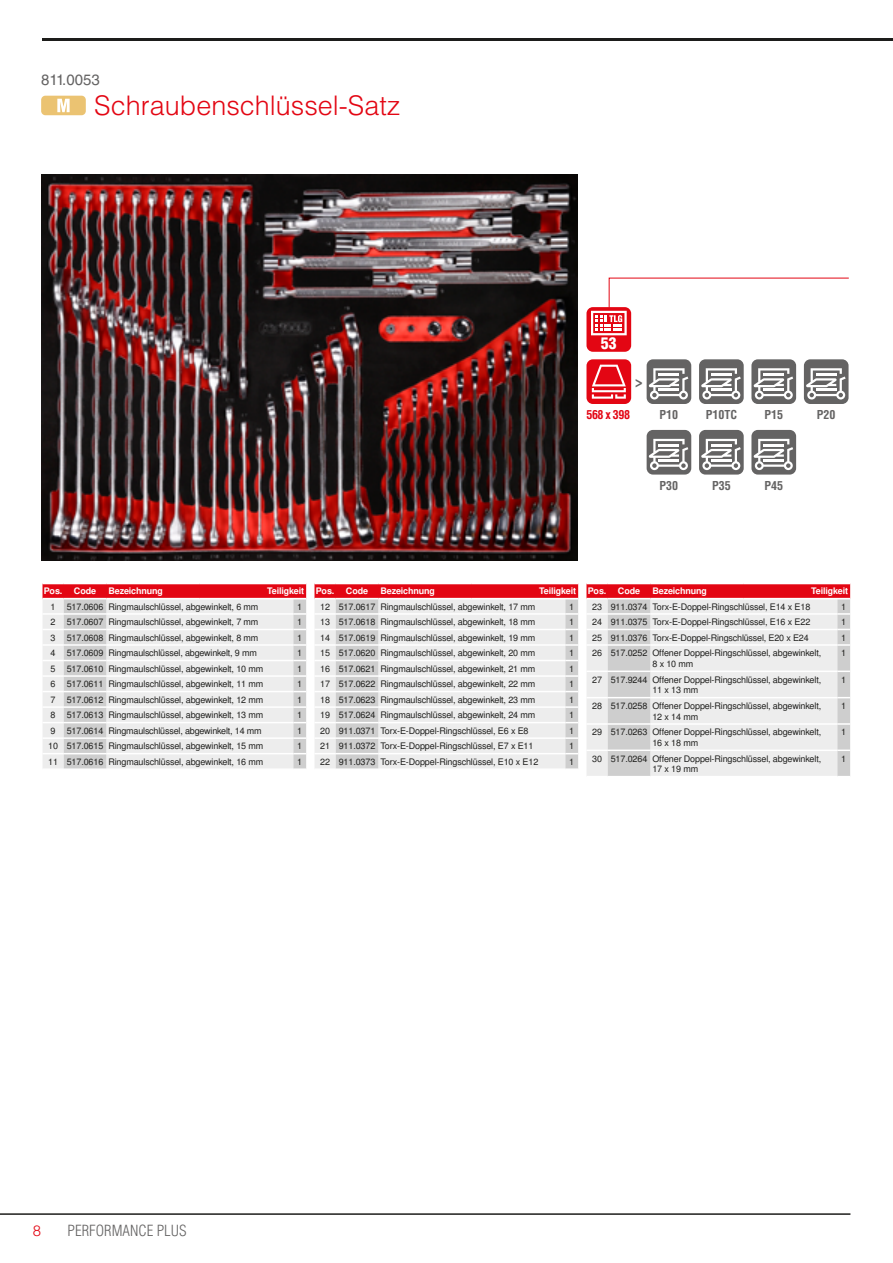
<style>
.page{position:relative;width:893px;height:1263px;background:#fff}
.page>*{position:absolute;margin:0;border:0;box-sizing:border-box;transform-origin:0 0}
.t1{font:300 27px "Helvetica LT Std";color:#e30613}
.t2{font:900 condensed 15.75px "Helvetica LT Std";color:#fff}
.t3{font:300 condensed 15px "Helvetica LT Std";color:#646363}
.t4{font:15px "Helvetica LT Std";color:#646363}
.t5{font:300 15px "Helvetica LT Std";color:#e30613}
.t6{font:700 condensed 15px "Helvetica LT Std";color:#646363}
.t7{font:700 condensed 12px "Helvetica LT Std";color:#646363}
.t8{font:700 condensed 12px "Helvetica LT Std";letter-spacing:-.04em;color:#e30613}
.t9{font:9px/10.8px "KSTOOL Snimbus";letter-spacing:-.015em;color:#1d1d1b}
.t10{font:700 9px "KSTOOL Snimbus";letter-spacing:-.015em;color:#fff}
</style>
<div class="page">
<hr style="left:43px;top:38px;width:850px;height:2px;background:#1d1d1b">
<hr style="left:0;top:1213px;width:850px;height:2px;background:#1d1d1b">
<img style="left:41px;top:175px;width:536px;height:385px">
<div style="left:586px;top:307px;width:45px;height:45px;background:#e30613;border-radius:6px"></div>
<svg style="left:591px;top:277px;width:258px;height:58px"></svg>
<div style="left:751px;top:430px;width:45px;height:45px;background:#646363;border-radius:6px"></div>
<svg style="left:753px;top:439px;width:40px;height:31px"></svg>
<hr style="left:764px;top:459px;width:20px;height:2px;background:#fff">
<hr style="left:764px;top:444px;width:20px;height:3px;background:#fff">
<div style="left:647px;top:430px;width:44px;height:45px;background:#646363;border-radius:6px"></div>
<svg style="left:649px;top:439px;width:39px;height:31px"></svg>
<hr style="left:659px;top:459px;width:20px;height:2px;background:#fff">
<hr style="left:659px;top:444px;width:20px;height:3px;background:#fff">
<div style="left:699px;top:430px;width:45px;height:45px;background:#646363;border-radius:6px"></div>
<svg style="left:701px;top:439px;width:40px;height:31px"></svg>
<hr style="left:711px;top:459px;width:20px;height:2px;background:#fff">
<hr style="left:711px;top:444px;width:20px;height:3px;background:#fff">
<div style="left:751px;top:359px;width:45px;height:45px;background:#646363;border-radius:6px"></div>
<svg style="left:753px;top:368px;width:40px;height:31px"></svg>
<hr style="left:764px;top:388px;width:20px;height:3px;background:#fff">
<hr style="left:764px;top:374px;width:20px;height:2px;background:#fff">
<div style="left:804px;top:359px;width:44px;height:45px;background:#646363;border-radius:6px"></div>
<svg style="left:806px;top:368px;width:40px;height:31px"></svg>
<hr style="left:816px;top:388px;width:20px;height:3px;background:#fff">
<hr style="left:816px;top:374px;width:20px;height:2px;background:#fff">
<div style="left:586px;top:359px;width:45px;height:45px;background:#e30613;border-radius:6px"></div>
<svg style="left:592px;top:365px;width:34px;height:34px"></svg>
<div style="left:647px;top:359px;width:44px;height:45px;background:#646363;border-radius:6px"></div>
<svg style="left:649px;top:368px;width:39px;height:31px"></svg>
<hr style="left:659px;top:388px;width:20px;height:3px;background:#fff">
<hr style="left:659px;top:374px;width:20px;height:2px;background:#fff">
<div style="left:699px;top:359px;width:45px;height:45px;background:#646363;border-radius:6px"></div>
<svg style="left:701px;top:368px;width:40px;height:31px"></svg>
<hr style="left:711px;top:388px;width:20px;height:3px;background:#fff">
<hr style="left:711px;top:374px;width:20px;height:2px;background:#fff">
<svg style="left:43px;top:583px;width:263px;height:186px;background:#e8d8d9"></svg>
<hr style="left:64px;top:598px;width:42px;height:1px;background:#fff">
<hr style="left:106px;top:598px;width:94px;height:1px;background:#fff">
<hr style="left:200px;top:598px;width:106px;height:1px;background:#fff">
<svg style="left:314px;top:583px;width:264px;height:186px;background:#e8d8d9"></svg>
<hr style="left:336px;top:598px;width:42px;height:1px;background:#fff">
<hr style="left:378px;top:598px;width:94px;height:1px;background:#fff">
<hr style="left:472px;top:598px;width:106px;height:1px;background:#fff">
<svg style="left:586px;top:583px;width:264px;height:193px;background:#e7d8d9"></svg>
<hr style="left:608px;top:598px;width:42px;height:1px;background:#fff">
<hr style="left:650px;top:598px;width:94px;height:1px;background:#fff">
<hr style="left:744px;top:598px;width:106px;height:1px;background:#fff">
<div style="left:41px;top:96px;width:45px;height:19px;background:#ebc372;border-radius:4px"></div>
<svg style="left:57px;top:99px;width:13px;height:13px"></svg>
<h3 class="t4" style="left:41px;top:71px;width:60px">811.0053</h3>
<h1 class="t1" style="left:94px;top:89px;width:308px">Schraubenschlüssel-Satz</h1>
<h2 class="t2" style="left:601px;top:333px;width:17px">53</h2>
<h3 class="t6" style="left:635px;top:372px;width:9px">&gt;</h3>
<h3 class="t8" style="left:586px;top:407px;width:45px">568 x 398</h3>
<h3 class="t7" style="left:660px;top:407px;width:20px">P10</h3>
<h3 class="t7" style="left:706px;top:407px;width:33px">P10TC</h3>
<h3 class="t7" style="left:764px;top:407px;width:20px">P15</h3>
<h3 class="t7" style="left:817px;top:407px;width:20px">P20</h3>
<h3 class="t7" style="left:660px;top:478px;width:20px">P30</h3>
<h3 class="t7" style="left:712px;top:478px;width:20px">P35</h3>
<h3 class="t7" style="left:764px;top:478px;width:20px">P45</h3>
<p class="t10" style="left:44px;top:586px;width:20px">Pos.</p>
<p class="t10" style="left:74px;top:586px;width:24px">Code</p>
<p class="t10" style="left:108px;top:586px;width:56px">Bezeichnung</p>
<p class="t10" style="left:267px;top:586px;width:38px">Teiligkeit</p>
<p class="t10" style="left:316px;top:586px;width:20px">Pos.</p>
<p class="t10" style="left:346px;top:586px;width:24px">Code</p>
<p class="t10" style="left:380px;top:586px;width:56px">Bezeichnung</p>
<p class="t10" style="left:539px;top:586px;width:38px">Teiligkeit</p>
<p class="t10" style="left:588px;top:586px;width:20px">Pos.</p>
<p class="t10" style="left:618px;top:586px;width:24px">Code</p>
<p class="t10" style="left:652px;top:586px;width:56px">Bezeichnung</p>
<p class="t10" style="left:811px;top:586px;width:38px">Teiligkeit</p>
<p class="t9" style="left:51px;top:601px;width:209px">1 517.0606 Ringmaulschlüssel, abgewinkelt, 6 mm</p>
<p class="t9" style="left:297px;top:601px;width:7px">1</p>
<p class="t9" style="left:51px;top:617px;width:209px">2 517.0607 Ringmaulschlüssel, abgewinkelt, 7 mm</p>
<p class="t9" style="left:297px;top:617px;width:7px">1</p>
<p class="t9" style="left:51px;top:632px;width:209px">3 517.0608 Ringmaulschlüssel, abgewinkelt, 8 mm</p>
<p class="t9" style="left:297px;top:632px;width:7px">1</p>
<p class="t9" style="left:51px;top:648px;width:208px">4 517.0609 Ringmaulschlüssel, abgewinkelt, 9 mm</p>
<p class="t9" style="left:297px;top:648px;width:7px">1</p>
<p class="t9" style="left:51px;top:663px;width:214px">5 517.0610 Ringmaulschlüssel, abgewinkelt, 10 mm</p>
<p class="t9" style="left:297px;top:663px;width:7px">1</p>
<p class="t9" style="left:51px;top:679px;width:214px">6 517.0611 Ringmaulschlüssel, abgewinkelt, 11 mm</p>
<p class="t9" style="left:297px;top:679px;width:7px">1</p>
<p class="t9" style="left:51px;top:694px;width:214px">7 517.0612 Ringmaulschlüssel, abgewinkelt, 12 mm</p>
<p class="t9" style="left:297px;top:694px;width:7px">1</p>
<p class="t9" style="left:51px;top:710px;width:214px">8 517.0613 Ringmaulschlüssel, abgewinkelt, 13 mm</p>
<p class="t9" style="left:297px;top:710px;width:7px">1</p>
<p class="t9" style="left:51px;top:725px;width:213px">9 517.0614 Ringmaulschlüssel, abgewinkelt, 14 mm</p>
<p class="t9" style="left:297px;top:725px;width:7px">1</p>
<p class="t9" style="left:48px;top:741px;width:217px">10 517.0615 Ringmaulschlüssel, abgewinkelt, 15 mm</p>
<p class="t9" style="left:297px;top:741px;width:7px">1</p>
<p class="t9" style="left:48px;top:757px;width:217px">11 517.0616 Ringmaulschlüssel, abgewinkelt, 16 mm</p>
<p class="t9" style="left:297px;top:757px;width:7px">1</p>
<p class="t9" style="left:320px;top:601px;width:217px">12 517.0617 Ringmaulschlüssel, abgewinkelt, 17 mm</p>
<p class="t9" style="left:569px;top:601px;width:7px">1</p>
<p class="t9" style="left:320px;top:617px;width:217px">13 517.0618 Ringmaulschlüssel, abgewinkelt, 18 mm</p>
<p class="t9" style="left:569px;top:617px;width:7px">1</p>
<p class="t9" style="left:320px;top:632px;width:217px">14 517.0619 Ringmaulschlüssel, abgewinkelt, 19 mm</p>
<p class="t9" style="left:569px;top:632px;width:7px">1</p>
<p class="t9" style="left:320px;top:648px;width:217px">15 517.0620 Ringmaulschlüssel, abgewinkelt, 20 mm</p>
<p class="t9" style="left:569px;top:648px;width:7px">1</p>
<p class="t9" style="left:320px;top:663px;width:217px">16 517.0621 Ringmaulschlüssel, abgewinkelt, 21 mm</p>
<p class="t9" style="left:569px;top:663px;width:7px">1</p>
<p class="t9" style="left:320px;top:679px;width:217px">17 517.0622 Ringmaulschlüssel, abgewinkelt, 22 mm</p>
<p class="t9" style="left:569px;top:679px;width:7px">1</p>
<p class="t9" style="left:320px;top:694px;width:217px">18 517.0623 Ringmaulschlüssel, abgewinkelt, 23 mm</p>
<p class="t9" style="left:569px;top:694px;width:7px">1</p>
<p class="t9" style="left:320px;top:710px;width:217px">19 517.0624 Ringmaulschlüssel, abgewinkelt, 24 mm</p>
<p class="t9" style="left:569px;top:710px;width:7px">1</p>
<p class="t9" style="left:320px;top:725px;width:210px">20 911.0371 Torx-E-Doppel-Ringschlüssel, E6 x E8</p>
<p class="t9" style="left:569px;top:725px;width:7px">1</p>
<p class="t9" style="left:320px;top:741px;width:215px">21 911.0372 Torx-E-Doppel-Ringschlüssel, E7 x E11</p>
<p class="t9" style="left:569px;top:741px;width:7px">1</p>
<p class="t9" style="left:320px;top:757px;width:220px">22 911.0373 Torx-E-Doppel-Ringschlüssel, E10 x E12</p>
<p class="t9" style="left:569px;top:757px;width:7px">1</p>
<p class="t9" style="left:592px;top:601px;width:220px">23 911.0374 Torx-E-Doppel-Ringschlüssel, E14 x E18</p>
<p class="t9" style="left:841px;top:601px;width:7px">1</p>
<p class="t9" style="left:592px;top:617px;width:220px">24 911.0375 Torx-E-Doppel-Ringschlüssel, E16 x E22</p>
<p class="t9" style="left:841px;top:617px;width:7px">1</p>
<p class="t9" style="left:592px;top:632px;width:218px">25 911.0376 Torx-E-Doppel-Ringschlüssel, E20 x E24</p>
<p class="t9" style="left:841px;top:632px;width:7px">1</p>
<p class="t9" style="left:652px;top:648px;width:170px;text-indent:-60px">26 517.0252 Offener Doppel-Ringschlüssel, abgewinkelt,<br>8 x 10 mm</p>
<p class="t9" style="left:841px;top:648px;width:7px">1</p>
<p class="t9" style="left:652px;top:674px;width:170px;text-indent:-60px">27 517.9244 Offener Doppel-Ringschlüssel, abgewinkelt,<br>11 x 13 mm</p>
<p class="t9" style="left:841px;top:674px;width:7px">1</p>
<p class="t9" style="left:652px;top:701px;width:170px;text-indent:-60px">28 517.0258 Offener Doppel-Ringschlüssel, abgewinkelt,<br>12 x 14 mm</p>
<p class="t9" style="left:841px;top:701px;width:7px">1</p>
<p class="t9" style="left:652px;top:727px;width:170px;text-indent:-60px">29 517.0263 Offener Doppel-Ringschlüssel, abgewinkelt,<br>16 x 18 mm</p>
<p class="t9" style="left:841px;top:727px;width:7px">1</p>
<p class="t9" style="left:652px;top:753px;width:170px;text-indent:-60px">30 517.0264 Offener Doppel-Ringschlüssel, abgewinkelt,<br>17 x 19 mm</p>
<p class="t9" style="left:841px;top:753px;width:7px">1</p>
<h3 class="t5" style="left:33px;top:1221px;width:10px">8</h3>
<h3 class="t3" style="left:68px;top:1221px;width:121px">PERFORMANCE PLUS</h3>
</div>
